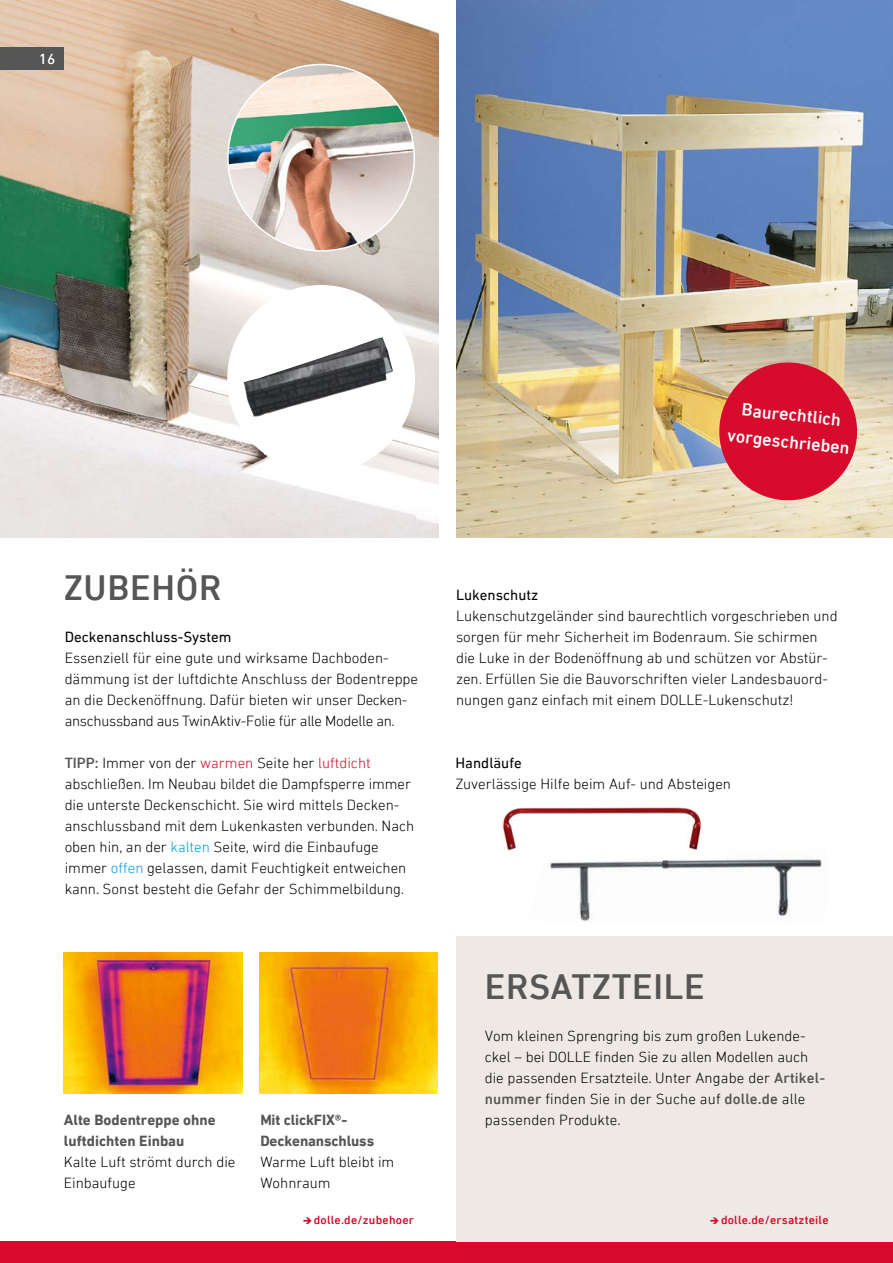
<style>
.page{position:relative;width:893px;height:1263px;background:#fff}
.page>*{position:absolute;margin:0;border:0;box-sizing:border-box;transform-origin:0 0}
.t1{font:500 36px "DIN Next LT Pro";letter-spacing:.02em;color:#565656}
.t2{font:500 18px/27px "DIN Next LT Pro";color:#fff;text-align:center}
.t3{font:300 15px/21px "DIN Next LT Pro";color:#000}
.t4{font:700 15px/21px "DIN Next LT Pro";color:#565656}
.t5{font:15px "DOLLEDIN Next LT Pro";color:#000}
.t6{font:500 15px "DIN Next LT Pro";color:#fff}
.t7{font:500 12px "DIN Next LT Pro";letter-spacing:.02em;color:#d70b2c}
.s1{font-weight:500;color:#565656}
.s2{color:#d70b2c}
.s3{color:#009ee3}
</style>
<div class="page">
<img style="left:549px;top:857px;width:273px;height:64px">
<img style="left:456px;top:0;width:437px;height:537px">
<img style="left:0;top:0;width:438px;height:537px">
<img style="left:228px;top:65px;width:186px;height:186px;border-radius:93px">
<img style="left:260px;top:952px;width:178px;height:141px">
<img style="left:64px;top:952px;width:179px;height:141px">
<img style="left:502px;top:807px;width:223px;height:52px">
<div style="left:228px;top:286px;width:186px;height:186px;background:#fff;border-radius:50%"></div>
<img style="left:243px;top:337px;width:150px;height:80px">
<div style="left:0;top:1242px;width:893px;height:21px;background:#d70b2c"></div>
<div style="left:456px;top:936px;width:437px;height:306px;background:#eee9e5"></div>
<svg style="left:716px;top:359px;width:145px;height:145px;background:#d94453"></svg>
<div style="left:0;top:47px;width:64px;height:23px;background:#565656"></div>
<div style="left:39px;top:53px;width:16px;height:11px;background:#000;opacity:.45"></div>
<p class="t6" style="left:39px;top:50px;width:18px">16</p>
<p class="t2" style="left:732px;top:395px;width:124px;rotate:6deg">Baurechtlich vorgeschrieben</p>
<h1 class="t1" style="left:64px;top:567px;width:159px">ZUBEHÖR</h1>
<p class="t5" style="left:456px;top:586px;width:84px">Lukenschutz</p>
<p class="t3" style="left:456px;top:605px;width:383px">Lukenschutzgeländer sind baurechtlich vorgeschrieben und sorgen für mehr Sicherheit im Bodenraum. Sie schirmen die Luke in der Bodenöffnung ab und schützen vor Abstür&shy;zen. Erfüllen Sie die Bauvorschriften vieler Landesbauord&shy;nungen ganz einfach mit einem DOLLE-Lukenschutz!</p>
<p class="t5" style="left:65px;top:628px;width:168px">Deckenanschluss-System</p>
<p class="t3" style="left:65px;top:647px;width:355px">Essenziell für eine gute und wirksame Dachboden&shy;dämmung ist der luftdichte Anschluss der Bodentreppe an die Deckenöffnung. Dafür bieten wir unser Decken&shy;anschussband aus TwinAktiv-Folie für alle Modelle an.</p>
<p class="t3" style="left:65px;top:752px;width:351px"><span class="s1">TIPP:</span> Immer von der <span class="s2">warmen</span> Seite her <span class="s2">luftdicht </span>abschließen. Im Neubau bildet die Dampfsperre immer die unterste Deckenschicht. Sie wird mittels Decken&shy;anschlussband mit dem Lukenkasten verbunden. Nach oben hin, an der <span class="s3">kalten</span> Seite, wird die Einbaufuge immer <span class="s3">offen</span> gelassen, damit Feuchtigkeit entweichen kann. Sonst besteht die Gefahr der Schimmelbildung.</p>
<p class="t5" style="left:455px;top:754px;width:68px">Handläufe</p>
<p class="t3" style="left:455px;top:773px;width:277px">Zuverlässige Hilfe beim Auf- und Absteigen</p>
<p class="t4" style="left:64px;top:1109px;width:153px">Alte Bodentreppe ohne luftdichten Einbau</p>
<p class="t3" style="left:64px;top:1151px;width:173px">Kalte Luft strömt durch die<br>Einbaufuge</p>
<p class="t4" style="left:260px;top:1109px;width:115px">Mit clickFIX®-<br>Deckenanschluss</p>
<p class="t3" style="left:260px;top:1151px;width:135px">Warme Luft bleibt im<br>Wohnraum</p>
<p class="t7" style="left:303px;top:1213px;width:113px">➔dolle.de/zubehoer</p>
<h1 class="t1" style="left:485px;top:966px;width:221px">ERSATZTEILE</h1>
<p class="t3" style="left:485px;top:1025px;width:342px">Vom kleinen Sprengring bis zum großen Lukende&shy;ckel – bei DOLLE finden Sie zu allen Modellen auch die passenden Ersatzteile. Unter Angabe der <span class="s1">Artikel&shy;nummer</span> finden Sie in der Suche auf <span class="s1">dolle.de</span> alle passenden Produkte.</p>
<p class="t7" style="left:710px;top:1213px;width:120px">➔dolle.de/ersatzteile</p>
</div>
